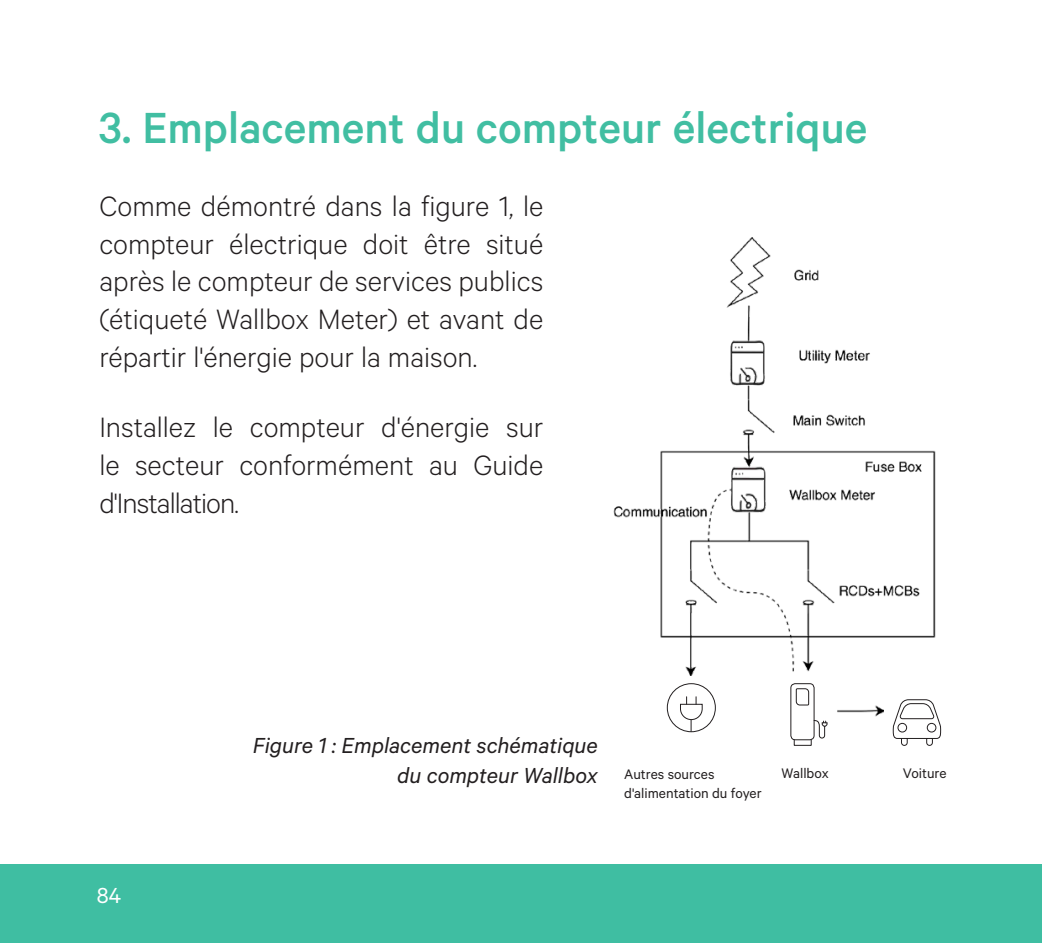
<style>
.page{position:relative;width:1042px;height:943px;background:#fff}
.page>*{position:absolute;margin:0;border:0;box-sizing:border-box;transform-origin:0 0}
.t1{font:500 49px "Calibre";color:#41bea2}
.t2{font:300 31.5px/37.8px "Calibre";color:#231f20;text-align:justify}
.t3{font:italic 24.5px/29.4px "Calibre";color:#231f20;text-align:right}
.t4{font:24.5px "Calibre";color:#fff}
.t5{font:15.4px "Calibre";color:#231f20}
</style>
<div class="page">
<div style="left:0;top:863px;width:1042px;height:80px;background:#3fbea2"></div>
<img style="left:613px;top:237px;width:323px;height:480px">
<div style="left:631px;top:676px;width:202px;height:96px;background:#fff"></div>
<svg style="left:666px;top:683px;width:50px;height:49px"></svg>
<div style="left:884px;top:681px;width:65px;height:79px;background:#fff"></div>
<div style="left:790px;top:683px;width:24px;height:57px;border:1px solid #231f20;border-radius:4px"></div>
<svg style="left:795px;top:688px;width:14px;height:18px"></svg>
<svg style="left:813px;top:719px;width:15px;height:20px"></svg>
<svg style="left:892px;top:699px;width:49px;height:47px"></svg>
<p class="t1" style="left:99px;top:99px;width:770px">3. Emplacement du compteur électrique</p>
<p class="t2" style="left:99px;top:186px;width:445px">Comme démontré dans la figure 1, le compteur électrique doit être situé après le compteur de services publics (étiqueté Wallbox Meter) et avant de répartir l'énergie pour la maison.</p>
<p class="t2" style="left:99px;top:407px;width:445px">Installez le compteur d'énergie sur le secteur conformément au Guide d'Installation.</p>
<p class="t4" style="left:97px;top:880px;width:26px">84</p>
<p class="t3" style="left:253px;top:730px;width:347px">Figure 1 : Emplacement schématique du compteur Wallbox</p>
<p class="t5" style="left:624px;top:765px;width:92px">Autres sources</p>
<p class="t5" style="left:781px;top:764px;width:49px">Wallbox</p>
<p class="t5" style="left:903px;top:764px;width:45px">Voiture</p>
<p class="t5" style="left:624px;top:784px;width:139px">d'alimentation du foyer</p>
</div>
